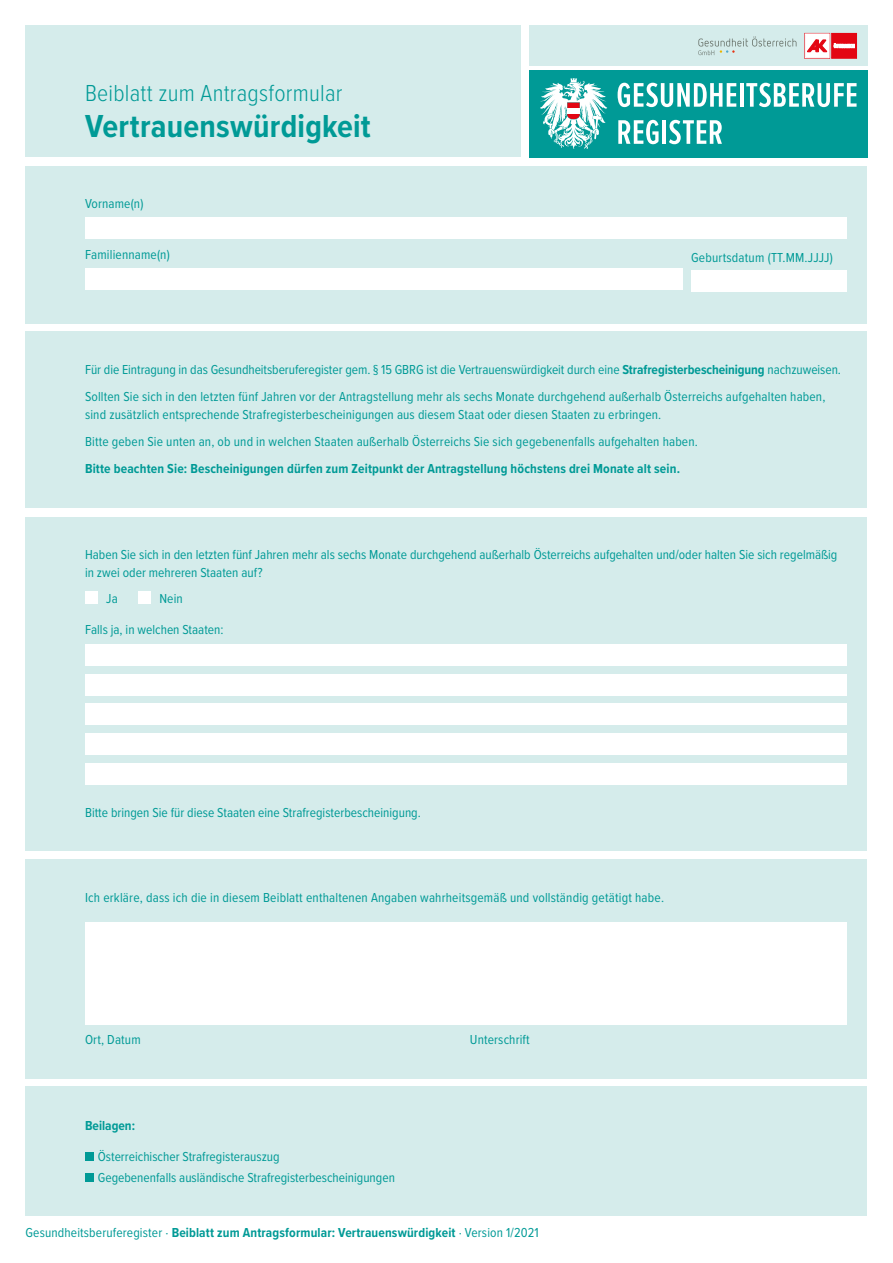
<style>
.page{position:relative;width:893px;height:1263px;background:#fff}
.page>*{position:absolute;margin:0;border:0;box-sizing:border-box;transform-origin:0 0}
.HL_Abschnitte{font:700 33px "Proxima Nova Cond";letter-spacing:.005em;color:#009a96}
.HL_Abschnitte-2{font:300 24px "Proxima Nova Cond";letter-spacing:.01em;color:#009a96}
.Angaben_9_12{font:13.5px/18px "Proxima Nova Cond";letter-spacing:.01em;color:#009a96}
.Angaben_9_12-2{font:700 13.5px "Proxima Nova Cond";letter-spacing:.01em;color:#009a96}
.s1{font-weight:700}
.s2{font-weight:400}
</style>
<div class="page">
<div style="left:26px;top:166px;width:841px;height:157px;background:#d5eceb"></div>
<div style="left:26px;top:332px;width:841px;height:176px;background:#d5eceb"></div>
<div style="left:26px;top:517px;width:841px;height:333px;background:#d5eceb"></div>
<div style="left:26px;top:859px;width:841px;height:219px;background:#d5eceb"></div>
<div style="left:26px;top:26px;width:495px;height:131px;background:#d5eceb"></div>
<div style="left:529px;top:70px;width:338px;height:87px;background:#009a96"></div>
<svg style="left:540px;top:78px;width:67px;height:71px"></svg>
<svg style="left:618px;top:83px;width:118px;height:24px"></svg>
<hr style="left:740px;top:83px;width:3px;height:24px;background:#fff">
<svg style="left:746px;top:83px;width:110px;height:24px"></svg>
<svg style="left:618px;top:120px;width:41px;height:24px"></svg>
<hr style="left:662px;top:120px;width:4px;height:24px;background:#fff">
<svg style="left:669px;top:120px;width:53px;height:24px"></svg>
<div style="left:529px;top:26px;width:338px;height:40px;background:#d5eceb"></div>
<svg style="left:698px;top:37px;width:98px;height:18px"></svg>
<div style="left:832px;top:33px;width:24px;height:25px;background:#e30613"></div>
<div style="left:805px;top:34px;width:24px;height:24px;background:#fff;border:1px solid #fff"></div>
<svg style="left:807px;top:39px;width:20px;height:14px"></svg>
<svg style="left:833px;top:43px;width:22px;height:6px"></svg>
<div style="left:26px;top:1086px;width:841px;height:130px;background:#d5eceb"></div>
<div style="left:85px;top:268px;width:597px;height:21px;background:#fff"></div>
<div style="left:85px;top:763px;width:761px;height:21px;background:#fff"></div>
<div style="left:85px;top:733px;width:761px;height:22px;background:#fff"></div>
<div style="left:85px;top:704px;width:761px;height:21px;background:#fff"></div>
<div style="left:85px;top:674px;width:761px;height:21px;background:#fff"></div>
<div style="left:85px;top:644px;width:761px;height:21px;background:#fff"></div>
<div style="left:85px;top:1152px;width:9px;height:9px;background:#009a96"></div>
<div style="left:85px;top:1173px;width:9px;height:9px;background:#009a96"></div>
<div style="left:85px;top:217px;width:761px;height:21px;background:#fff"></div>
<div style="left:691px;top:270px;width:155px;height:21px;background:#fff"></div>
<div style="left:85px;top:591px;width:13px;height:13px;background:#fff"></div>
<div style="left:138px;top:591px;width:13px;height:13px;background:#fff"></div>
<div style="left:85px;top:923px;width:761px;height:102px;background:#fff"></div>
<p class="HL_Abschnitte-2" style="left:85px;top:75px;width:259px">Beiblatt zum Antragsformular</p>
<p class="HL_Abschnitte" style="left:85px;top:102px;width:287px">Vertrauenswürdigkeit</p>
<p class="Angaben_9_12" style="left:85px;top:194px;width:60px">Vorname(n)</p>
<p class="Angaben_9_12" style="left:85px;top:245px;width:86px">Familienname(n)</p>
<p class="Angaben_9_12" style="left:691px;top:247px;width:143px">Geburtsdatum (TT.MM.JJJJ)</p>
<p class="Angaben_9_12" style="left:85px;top:360px;width:757px">Für die Eintragung in das Gesundheitsberuferegister gem. § 15 GBRG ist die Vertrauenswürdigkeit durch eine <span class="s1">Strafregisterbescheinigung</span> nachzuweisen.</p>
<p class="Angaben_9_12" style="left:85px;top:387px;width:742px">Sollten Sie sich in den letzten fünf Jahren vor der Antragstellung mehr als sechs Monate durchgehend außerhalb Österreichs aufgehalten haben, sind zusätzlich entsprechende Strafregisterbescheinigungen aus diesem Staat oder diesen Staaten zu erbringen.</p>
<p class="Angaben_9_12" style="left:85px;top:432px;width:614px">Bitte geben Sie unten an, ob und in welchen Staaten außerhalb Österreichs Sie sich gegebenenfalls aufgehalten haben.</p>
<p class="Angaben_9_12-2" style="left:85px;top:459px;width:596px">Bitte beachten Sie: Bescheinigungen dürfen zum Zeitpunkt der Antragstellung höchstens drei Monate alt sein.</p>
<p class="Angaben_9_12" style="left:85px;top:545px;width:754px">Haben Sie sich in den letzten fünf Jahren mehr als sechs Monate durchgehend außerhalb Österreichs aufgehalten und/oder halten Sie sich regelmäßig in zwei oder mehreren Staaten auf?</p>
<p class="Angaben_9_12" style="left:106px;top:589px;width:13px">Ja</p>
<p class="Angaben_9_12" style="left:159px;top:589px;width:25px">Nein</p>
<p class="Angaben_9_12" style="left:85px;top:620px;width:140px">Falls ja, in welchen Staaten:</p>
<p class="Angaben_9_12" style="left:85px;top:802px;width:337px">Bitte bringen Sie für diese Staaten eine Strafregisterbescheinigung.</p>
<p class="Angaben_9_12" style="left:85px;top:887px;width:581px">Ich erkläre, dass ich die in diesem Beiblatt enthaltenen Angaben wahrheitsgemäß und vollständig getätigt habe.</p>
<p class="Angaben_9_12" style="left:85px;top:1030px;width:57px">Ort, Datum</p>
<p class="Angaben_9_12" style="left:470px;top:1030px;width:61px">Unterschrift</p>
<p class="Angaben_9_12-2" style="left:85px;top:1115px;width:52px">Beilagen:</p>
<p class="Angaben_9_12" style="left:98px;top:1147px;width:183px">Österreichischer Strafregisterauszug</p>
<p class="Angaben_9_12" style="left:98px;top:1168px;width:299px">Gegebenenfalls ausländische Strafregisterbescheinigungen</p>
<p class="Angaben_9_12-2" style="left:26px;top:1223px;width:515px"><span class="s2">Gesundheitsberuferegister ·</span> Beiblatt zum Antragsformular: Vertrauenswürdigkeit <span class="s2">· Version 1/2021</span></p>
</div>
